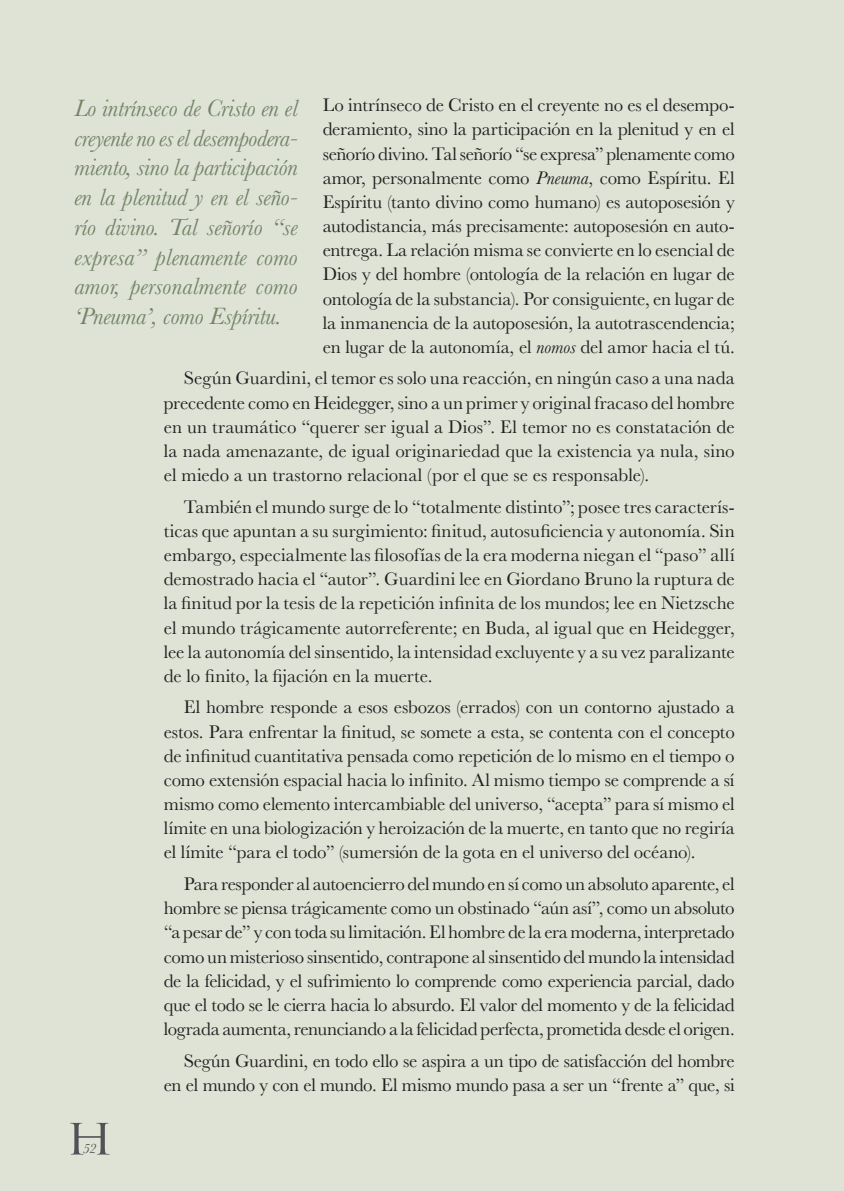
<style>
.page{position:relative;width:844px;height:1191px;background:#fff}
.page>*{position:absolute;margin:0;border:0;box-sizing:border-box;transform-origin:0 0}
.t1{font:42px "Trajan Pro";color:#515255;scale:1.2 1}
.Destaque__Baskervi{font:italic 24.5px/29.8px "Baskerville";letter-spacing:.005em;color:#748467;text-align:justify}
.Texto_general_Bask{font:18.9px/24.2px "Baskerville";letter-spacing:-.01em;color:#231f20;text-align:justify}
.t2{font:italic 14px "Baskerville";color:#515255}
.s1{font-style:italic}
</style>
<div class="page">
<div style="left:0;top:0;width:843px;height:1191px;background:#dee3d6"></div>
<p class="Texto_general_Bask" style="left:322px;top:93px;width:413px">Lo intrínseco de Cristo en el creyente no es el desempo&shy;deramiento, sino la participación en la plenitud y en el señorío divino. Tal señorío “se expresa” plenamente como amor, personalmente como <span class="s1">Pneuma</span>, como Espíritu. El Espíritu (tanto divino como humano) es autoposesión y autodistancia, más precisamente: autoposesión en auto&shy;entrega. La relación misma se convierte en lo esencial de Dios y del hombre (ontología de la relación en lugar de ontología de la substancia). Por consiguiente, en lugar de la inmanencia de la autoposesión, la autotrascendencia; en lugar de la autonomía, el <span class="s1">nomos</span> del amor hacia el tú.</p>
<p class="Texto_general_Bask" style="left:164px;top:366px;width:572px;text-indent:20px">Según Guardini, el temor es solo una reacción, en ningún caso a una nada precedente como en Heidegger, sino a un primer y original fracaso del hombre en un traumático “querer ser igual a Dios”. El temor no es constatación de la nada amenazante, de igual originariedad que la existencia ya nula, sino el miedo a un trastorno relacional (por el que se es responsable).</p>
<p class="Texto_general_Bask" style="left:164px;top:495px;width:572px;text-indent:20px">También el mundo surge de lo “totalmente distinto”; posee tres caracterís&shy;ticas que apuntan a su surgimiento: finitud, autosuficiencia y autonomía. Sin embargo, especialmente las filosofías de la era moderna niegan el “paso” allí demostrado hacia el “autor”. Guardini lee en Giordano Bruno la ruptura de la finitud por la tesis de la repetición infinita de los mundos; lee en Nietzsche el mundo trágicamente autorreferente; en Buda, al igual que en Heidegger, lee la autonomía del sinsentido, la intensidad excluyente y a su vez paralizante de lo finito, la fijación en la muerte.</p>
<p class="Texto_general_Bask" style="left:164px;top:695px;width:572px;text-indent:20px">El hombre responde a esos esbozos (errados) con un contorno ajustado a estos. Para enfrentar la finitud, se somete a esta, se contenta con el concepto de infinitud cuantitativa pensada como repetición de lo mismo en el tiempo o como extensión espacial hacia lo infinito. Al mismo tiempo se comprende a sí mismo como elemento intercambiable del universo, “acepta” para sí mismo el límite en una biologización y heroización de la muerte, en tanto que no regiría el límite “para el todo” (sumersión de la gota en el universo del océano).</p>
<p class="Texto_general_Bask" style="left:164px;top:872px;width:572px;text-indent:20px">Para responder al autoencierro del mundo en sí como un absoluto aparente, el hombre se piensa trágicamente como un obstinado “aún así”, como un absoluto “a pesar de” y con toda su limitación. El hombre de la era moderna, interpretado como un misterioso sinsentido, contrapone al sinsentido del mundo la intensidad de la felicidad, y el sufrimiento lo comprende como experiencia parcial, dado que el todo se le cierra hacia lo absurdo. El valor del momento y de la felicidad lograda aumenta, renunciando a la felicidad perfecta, prometida desde el origen.</p>
<p class="Texto_general_Bask" style="left:164px;top:1048px;width:572px;text-align:right">Según Guardini, en todo ello se aspira a un tipo de satisfacción del hombre en el mundo y con el mundo. El mismo mundo pasa a ser un “frente a” que, si</p>
<p class="Destaque__Baskervi" style="left:74px;top:93px;width:225px">Lo intrínseco de Cristo en el creyente no es el desempodera&shy;miento, sino la participación en la plenitud y en el seño&shy;río divino. Tal señorío “se expresa” plenamente como amor, personalmente como ‘Pneuma’, como Espíritu.</p>
<p class="t1" style="left:65px;top:1112px;width:42px">H</p>
<p class="t2" style="left:83px;top:1138px;width:15px">52</p>
</div>
